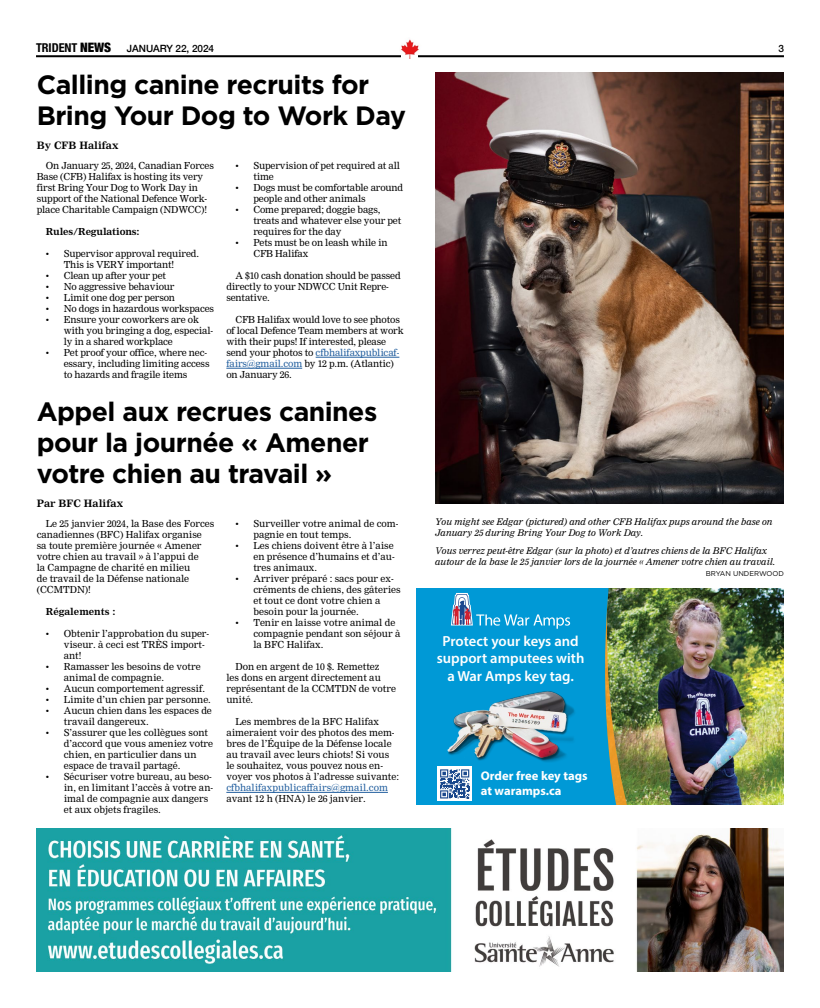
<style>
.page{position:relative;width:820px;height:1008px;background:#fff}
.page>*{position:absolute;margin:0;border:0;box-sizing:border-box;transform-origin:0 0}
.t1{font:700 26.5px/31px "Gotham";letter-spacing:-.02em;color:#000}
.t2{font:600 14.6px/17.1px "Myriad Pro";color:#fff;text-align:center}
.t3{font:700 12.6px/15.1px "Myriad Pro";color:#fff}
.t4{font:500 10px "Helvetica Neue";letter-spacing:-.005em;color:#000}
.t5{font:700 10px "Nimrod";color:#000}
.t6{font:9.5px/11px "Nimrod";color:#000}
.t7{font:9.5px "Nimrod";color:#215e9e}
.t8{font:700 9.5px "Nimrod";letter-spacing:-.015em;color:#000}
.t9{font:italic 9px/11px "Nimrod";color:#000}
.t10{font:7px "Gotham";color:#000}
.s1{font-family:"Helvetica Neue LT Std";font-weight:700;font-stretch:condensed;font-size:12.2px}
.s2{font-weight:900;font-stretch:condensed;font-size:13px}
.s3{color:#215e9e}
</style>
<div class="page">
<hr style="left:36px;top:55px;width:747px;height:2px;background:#000">
<img style="left:399px;top:39px;width:22px;height:20px">
<hr style="left:315px;top:357px;width:84px;height:1px;background:#215e9e">
<hr style="left:226px;top:368px;width:76px;height:1px;background:#215e9e">
<hr style="left:226px;top:792px;width:162px;height:1px;background:#215e9e">
<img style="left:36px;top:828px;width:747px;height:144px">
<img style="left:685px;top:589px;width:98px;height:216px">
<img style="left:416px;top:589px;width:269px;height:216px">
<img style="left:444px;top:683px;width:132px;height:83px">
<div style="left:437px;top:767px;width:34px;height:34px;background:#fff"></div>
<svg style="left:440px;top:769px;width:29px;height:30px"></svg>
<svg style="left:451px;top:593px;width:119px;height:36px;background:#299fd3"></svg>
<img style="left:435px;top:73px;width:348px;height:431px">
<p class="t4" style="left:36px;top:40px;width:180px"><span class="s1">TRIDENT</span> <span class="s2">NEWS</span> JANUARY 22, 2024</p>
<p class="t4" style="left:778px;top:41px;width:7px">3</p>
<h1 class="t1" style="left:37px;top:69px;width:370px">Calling canine recruits for<br>Bring Your Dog to Work Day</h1>
<p class="t5" style="left:37px;top:139px;width:83px">By CFB Halifax</p>
<p class="t6" style="left:37px;top:160px;width:179px;text-indent:9px">On January 25, 2024, Canadian Forces Base (CFB) Halifax is hosting its very first Bring Your Dog to Work Day in support of the National Defence Work&shy;place Charitable Campaign (NDWCC)!</p>
<p class="t8" style="left:46px;top:226px;width:95px">Rules/Regulations:</p>
<p class="t6" style="left:64px;top:248px;width:137px;text-indent:-18px">• Supervisor approval required.<br>This is VERY important!</p>
<p class="t6" style="left:46px;top:270px;width:122px">• Clean up after your pet</p>
<p class="t6" style="left:46px;top:281px;width:130px">• No aggressive behaviour</p>
<p class="t6" style="left:46px;top:292px;width:131px">• Limit one dog per person</p>
<p class="t6" style="left:46px;top:303px;width:170px">• No dogs in hazardous workspaces</p>
<p class="t6" style="left:64px;top:314px;width:151px;text-indent:-18px">• Ensure your coworkers are ok with you bringing a dog, especial&shy;ly in a shared workplace</p>
<p class="t6" style="left:64px;top:347px;width:147px;text-indent:-18px">• Pet proof your office, where nec&shy;essary, including limiting access to hazards and fragile items</p>
<p class="t6" style="left:253px;top:160px;width:148px;text-indent:-18px">• Supervision of pet required at all time</p>
<p class="t6" style="left:253px;top:182px;width:151px;text-indent:-18px">• Dogs must be comfortable around people and other animals</p>
<p class="t6" style="left:253px;top:204px;width:149px;text-indent:-18px">• Come prepared; doggie bags, treats and whatever else your pet requires for the day</p>
<p class="t6" style="left:253px;top:237px;width:136px;text-indent:-18px">• Pets must be on leash while in<br>CFB Halifax</p>
<p class="t6" style="left:226px;top:270px;width:176px;text-indent:9px">A $10 cash donation should be passed directly to your NDWCC Unit Repre&shy;sentative.</p>
<p class="t6" style="left:226px;top:314px;width:179px;text-indent:9px">CFB Halifax would love to see photos of local Defence Team members at work with their pups! If interested, please send your photos to <span class="s3">cfbhalifaxpublicaf&shy;fairs@gmail.com</span> by 12 p.m. (Atlantic) on January 26.</p>
<h1 class="t1" style="left:37px;top:396px;width:342px">Appel aux recrues canines pour la journée « Amener votre chien au travail »</h1>
<p class="t5" style="left:37px;top:498px;width:88px">Par BFC Halifax</p>
<p class="t6" style="left:37px;top:519px;width:179px;text-indent:9px">Le 25 janvier 2024, la Base des Forces canadiennes (BFC) Halifax organise<br>sa toute première journée « Amener votre chien au travail » à l’appui de<br>la Campagne de charité en milieu<br>de travail de la Défense nationale (CCMTDN)!</p>
<p class="t8" style="left:46px;top:606px;width:71px">Régalements :</p>
<p class="t6" style="left:64px;top:629px;width:147px;text-indent:-18px">• Obtenir l’approbation du super&shy;viseur. à ceci est TRÈS import&shy;ant!</p>
<p class="t6" style="left:64px;top:662px;width:138px;text-indent:-18px">• Ramasser les besoins de votre animal de compagnie.</p>
<p class="t6" style="left:46px;top:684px;width:161px">• Aucun comportement agressif.</p>
<p class="t6" style="left:46px;top:695px;width:167px">• Limite d’un chien par personne.</p>
<p class="t6" style="left:64px;top:706px;width:150px;text-indent:-18px">• Aucun chien dans les espaces de travail dangereux.</p>
<p class="t6" style="left:64px;top:728px;width:151px;text-indent:-18px">• S’assurer que les collègues sont d’accord que vous ameniez votre chien, en particulier dans un espace de travail partagé.</p>
<p class="t6" style="left:64px;top:772px;width:151px;text-indent:-18px">• Sécuriser votre bureau, au beso&shy;in, en limitant l’accès à votre an&shy;imal de compagnie aux dangers et aux objets fragiles.</p>
<p class="t6" style="left:253px;top:519px;width:147px;text-indent:-18px">• Surveiller votre animal de com&shy;pagnie en tout temps.</p>
<p class="t6" style="left:253px;top:541px;width:143px;text-align:justify;text-indent:-18px">• Les chiens doivent être à l’aise en présence d’humains et d’au&shy;tres animaux.</p>
<p class="t6" style="left:253px;top:574px;width:149px;text-indent:-18px">• Arriver préparé : sacs pour ex&shy;créments de chiens, des gâteries et tout ce dont votre chien a besoin pour la journée.</p>
<p class="t6" style="left:253px;top:618px;width:148px;text-indent:-18px">• Tenir en laisse votre animal de compagnie pendant son séjour à la BFC Halifax.</p>
<p class="t6" style="left:226px;top:662px;width:171px;text-indent:9px">Don en argent de 10 $. Remettez<br>les dons en argent directement au représentant de la CCMTDN de votre unité.</p>
<p class="t6" style="left:226px;top:717px;width:174px;text-indent:9px">Les membres de la BFC Halifax aimeraient voir des photos des mem&shy;bres de l’Équipe de la Défense locale au travail avec leurs chiots! Si vous le souhaitez, vous pouvez nous en&shy;voyer vos photos à l’adresse suivante:</p>
<p class="t7" style="left:226px;top:782px;width:163px">cfbhalifaxpublicaffairs@gmail.com</p>
<p class="t6" style="left:226px;top:794px;width:141px">avant 12 h (HNA) le 26 janvier.</p>
<p class="t9" style="left:435px;top:516px;width:339px">You might see Edgar (pictured) and other CFB Halifax pups around the base on<br>January 25 during Bring Your Dog to Work Day.</p>
<p class="t9" style="left:435px;top:545px;width:341px">Vous verrez peut-être Edgar (sur la photo) et d’autres chiens de la BFC Halifax autour de la base le 25 janvier lors de la journée « Amener votre chien au travail.</p>
<p class="t10" style="left:705px;top:569px;width:80px">BRYAN UNDERWOOD</p>
<h2 class="t2" style="left:436px;top:632px;width:149px">Protect your keys and support amputees with a War Amps key tag.</h2>
<h3 class="t3" style="left:480px;top:768px;width:108px">Order free key tags at waramps.ca</h3>
</div>
